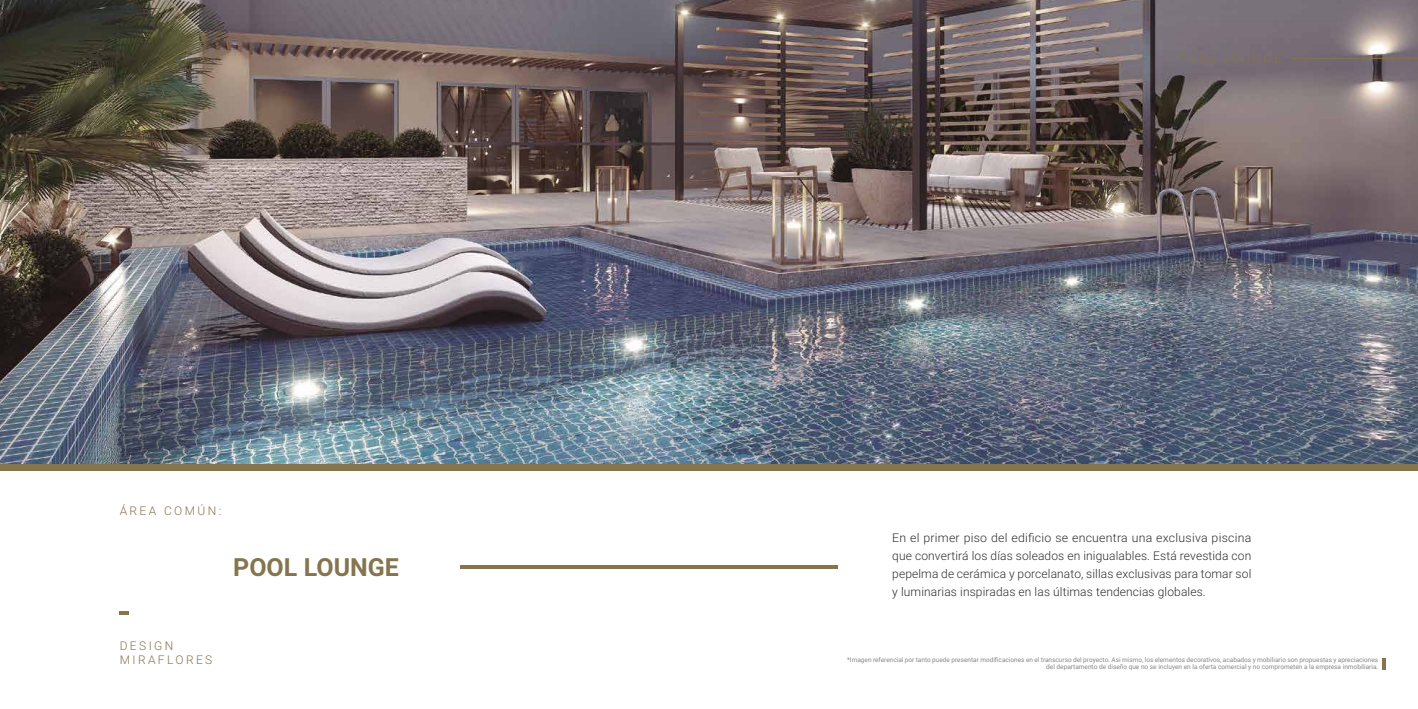
<style>
.page{position:relative;width:1418px;height:709px;background:#fff}
.page>*{position:absolute;margin:0;border:0;box-sizing:border-box;transform-origin:0 0}
.t1{font:700 25px "Roboto";color:#85754e}
.t2{font:300 12px/18px "Roboto";letter-spacing:.01em;color:#2d2d2c;text-align:justify}
.t3{font:300 12px/14.4px "Roboto";letter-spacing:.2em;color:#85754e}
.t4{font:6.5px/7.8px "Roboto";color:#878787;text-align:right}
.s1{color:#666}
</style>
<div class="page">
<img style="left:0;top:0;width:1417px;height:463px">
<hr style="left:460px;top:565px;width:378px;height:3px;background:#85754e">
<div style="left:0;top:463px;width:1417px;height:7px;background:#85754e"></div>
<svg style="left:1382px;top:658px;width:3px;height:11px"></svg>
<svg style="left:120px;top:611px;width:9px;height:3px"></svg>
<hr style="left:1291px;top:58px;width:126px;height:1px;background:#85754e">
<h2 class="t3" style="left:120px;top:503px;width:103px">ÁREA COMÚN:</h2>
<h1 class="t1" style="left:233px;top:550px;width:167px">POOL LOUNGE</h1>
<h2 class="t3" style="left:120px;top:637px;width:94px">DESIGN<br>MIRAFLORES</h2>
<h2 class="t3" style="left:1178px;top:51px;width:104px">POOL LOUNGE</h2>
<p class="t2" style="left:892px;top:528px;width:360px">En el primer piso del edificio se encuentra una exclusiva piscina que convertirá los días soleados en inigualables. Está revestida con pepelma de cerámica y porcelanato, sillas exclusivas para tomar sol y luminarias inspiradas en las últimas tendencias globales.</p>
<p class="t4" style="left:847px;top:655px;width:532px">*Imagen referencial por tanto puede presentar modificaciones en el transcurso del proyecto. Asi mismo, los elementos decorativos, acabados y mobiliario son propuestas y apreciaciones del departamento de diseño que no se incluyen en la oferta comercial y no comprometen a la empresa inmobiliaria<span class="s1">.</span></p>
</div>
